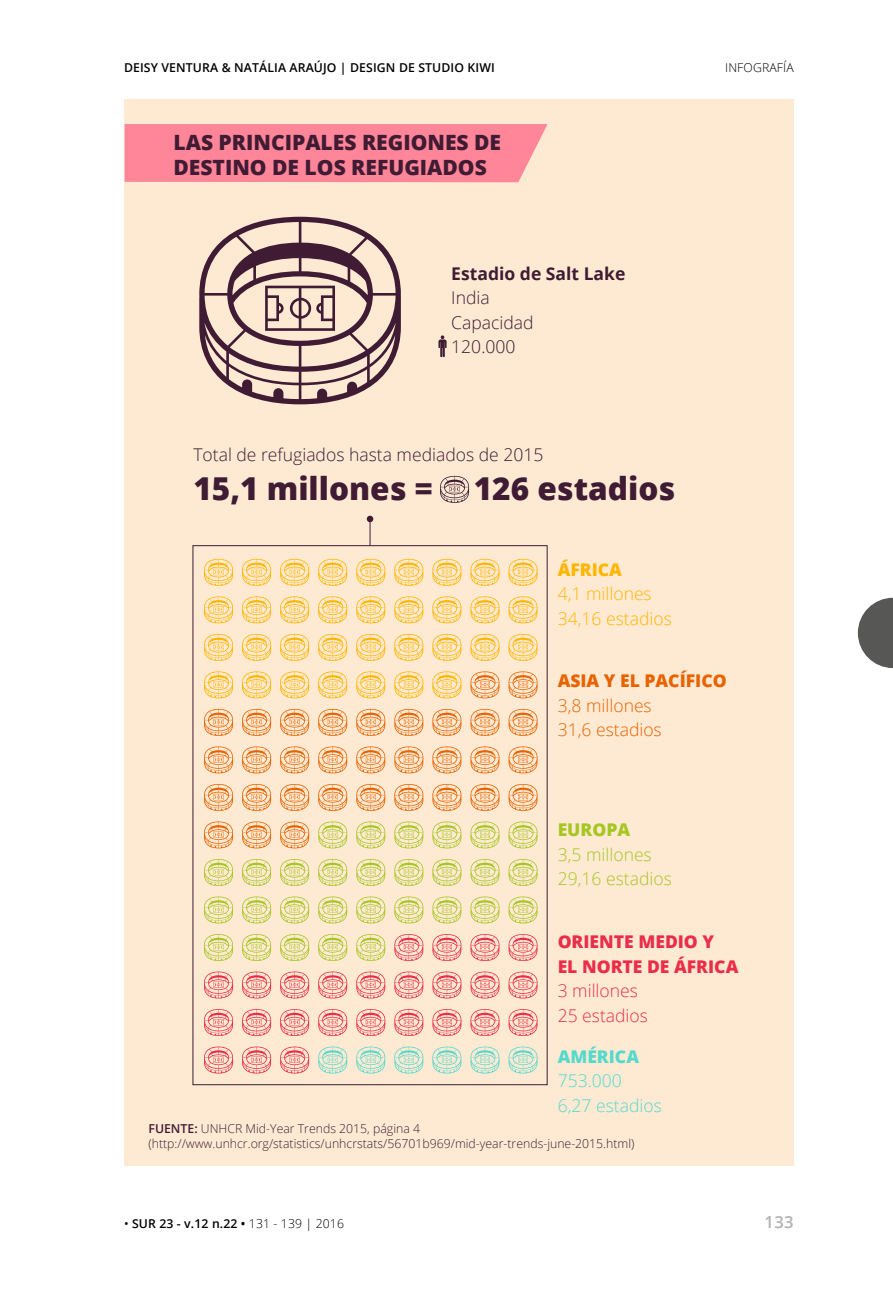
<style>
.page{position:relative;width:893px;height:1290px;background:#fff}
.page>*{position:absolute;margin:0;border:0;box-sizing:border-box;transform-origin:0 0}
.t1{font:800 31.5px "Open Sans";color:#401b34}
.t2{font:800 21px/25.2px "Open Sans";color:#401b34}
.t3{font:300 17.5px/24.5px "Open Sans";color:#401b34}
.t4{font:800 17.5px/24.5px "Open Sans";color:#ea2e49}
.t5{font:300 17.5px/24.5px "Open Sans";color:#e86300}
.t6{font:300 17.5px/24.5px "Open Sans";color:#ffb600}
.t7{font:300 17.5px/24.5px "Open Sans";color:#a6c622}
.t8{font:300 17.5px/24.5px "Open Sans";color:#56d9cd}
.t9{font:600 16.62px "Open Sans";color:#b3b2b2}
.t10{font:300 12.25px/14.7px "Open Sans";color:#401b34}
.t11{font:600 12.25px "Open Sans";letter-spacing:.01em;color:#000}
.t12{font:300 12.25px "Open Sans";letter-spacing:.01em;color:#000}
.s1{font-weight:700}
.s2{font-weight:800}
.s3{font-weight:300}
.s4{font-weight:600}
.s5{font-weight:400}
</style>
<div class="page">
<div style="left:125px;top:99px;width:669px;height:1067px;background:#feead3"></div>
<svg style="left:199px;top:217px;width:202px;height:187px"></svg>
<svg style="left:440px;top:476px;width:29px;height:27px"></svg>
<svg style="left:204px;top:559px;width:29px;height:27px"></svg>
<svg style="left:242px;top:559px;width:29px;height:27px"></svg>
<svg style="left:280px;top:559px;width:29px;height:27px"></svg>
<svg style="left:318px;top:559px;width:29px;height:27px"></svg>
<svg style="left:356px;top:559px;width:29px;height:27px"></svg>
<svg style="left:394px;top:559px;width:29px;height:27px"></svg>
<svg style="left:432px;top:559px;width:29px;height:27px"></svg>
<svg style="left:470px;top:559px;width:29px;height:27px"></svg>
<svg style="left:509px;top:559px;width:29px;height:27px"></svg>
<svg style="left:204px;top:596px;width:29px;height:27px"></svg>
<svg style="left:242px;top:596px;width:29px;height:27px"></svg>
<svg style="left:280px;top:596px;width:29px;height:27px"></svg>
<svg style="left:318px;top:596px;width:29px;height:27px"></svg>
<svg style="left:356px;top:596px;width:29px;height:27px"></svg>
<svg style="left:394px;top:596px;width:29px;height:27px"></svg>
<svg style="left:432px;top:596px;width:29px;height:27px"></svg>
<svg style="left:470px;top:596px;width:29px;height:27px"></svg>
<svg style="left:509px;top:596px;width:29px;height:27px"></svg>
<svg style="left:204px;top:634px;width:29px;height:27px"></svg>
<svg style="left:242px;top:634px;width:29px;height:27px"></svg>
<svg style="left:280px;top:634px;width:29px;height:27px"></svg>
<svg style="left:318px;top:634px;width:29px;height:27px"></svg>
<svg style="left:356px;top:634px;width:29px;height:27px"></svg>
<svg style="left:394px;top:634px;width:29px;height:27px"></svg>
<svg style="left:432px;top:634px;width:29px;height:27px"></svg>
<svg style="left:470px;top:634px;width:29px;height:27px"></svg>
<svg style="left:509px;top:634px;width:29px;height:27px"></svg>
<svg style="left:204px;top:671px;width:29px;height:27px"></svg>
<svg style="left:242px;top:671px;width:29px;height:27px"></svg>
<svg style="left:280px;top:671px;width:29px;height:27px"></svg>
<svg style="left:318px;top:671px;width:29px;height:27px"></svg>
<svg style="left:356px;top:671px;width:29px;height:27px"></svg>
<svg style="left:394px;top:671px;width:29px;height:27px"></svg>
<svg style="left:432px;top:671px;width:29px;height:27px"></svg>
<svg style="left:470px;top:671px;width:29px;height:27px"></svg>
<svg style="left:509px;top:671px;width:29px;height:27px"></svg>
<svg style="left:204px;top:709px;width:29px;height:27px"></svg>
<svg style="left:242px;top:709px;width:29px;height:27px"></svg>
<svg style="left:280px;top:709px;width:29px;height:27px"></svg>
<svg style="left:318px;top:709px;width:29px;height:27px"></svg>
<svg style="left:356px;top:709px;width:29px;height:27px"></svg>
<svg style="left:394px;top:709px;width:29px;height:27px"></svg>
<svg style="left:432px;top:709px;width:29px;height:27px"></svg>
<svg style="left:470px;top:709px;width:29px;height:27px"></svg>
<svg style="left:509px;top:709px;width:29px;height:27px"></svg>
<svg style="left:204px;top:746px;width:29px;height:27px"></svg>
<svg style="left:242px;top:746px;width:29px;height:27px"></svg>
<svg style="left:280px;top:746px;width:29px;height:27px"></svg>
<svg style="left:318px;top:746px;width:29px;height:27px"></svg>
<svg style="left:356px;top:746px;width:29px;height:27px"></svg>
<svg style="left:394px;top:746px;width:29px;height:27px"></svg>
<svg style="left:432px;top:746px;width:29px;height:27px"></svg>
<svg style="left:470px;top:746px;width:29px;height:27px"></svg>
<svg style="left:509px;top:746px;width:29px;height:27px"></svg>
<svg style="left:204px;top:784px;width:29px;height:27px"></svg>
<svg style="left:242px;top:784px;width:29px;height:27px"></svg>
<svg style="left:280px;top:784px;width:29px;height:27px"></svg>
<svg style="left:318px;top:784px;width:29px;height:27px"></svg>
<svg style="left:356px;top:784px;width:29px;height:27px"></svg>
<svg style="left:394px;top:784px;width:29px;height:27px"></svg>
<svg style="left:432px;top:784px;width:29px;height:27px"></svg>
<svg style="left:470px;top:784px;width:29px;height:27px"></svg>
<svg style="left:509px;top:784px;width:29px;height:27px"></svg>
<svg style="left:204px;top:821px;width:29px;height:27px"></svg>
<svg style="left:242px;top:821px;width:29px;height:27px"></svg>
<svg style="left:280px;top:821px;width:29px;height:27px"></svg>
<svg style="left:318px;top:821px;width:29px;height:27px"></svg>
<svg style="left:356px;top:821px;width:29px;height:27px"></svg>
<svg style="left:394px;top:821px;width:29px;height:27px"></svg>
<svg style="left:432px;top:821px;width:29px;height:27px"></svg>
<svg style="left:470px;top:821px;width:29px;height:27px"></svg>
<svg style="left:509px;top:821px;width:29px;height:27px"></svg>
<svg style="left:204px;top:859px;width:29px;height:27px"></svg>
<svg style="left:242px;top:859px;width:29px;height:27px"></svg>
<svg style="left:280px;top:859px;width:29px;height:27px"></svg>
<svg style="left:318px;top:859px;width:29px;height:27px"></svg>
<svg style="left:356px;top:859px;width:29px;height:27px"></svg>
<svg style="left:394px;top:859px;width:29px;height:27px"></svg>
<svg style="left:432px;top:859px;width:29px;height:27px"></svg>
<svg style="left:470px;top:859px;width:29px;height:27px"></svg>
<svg style="left:509px;top:859px;width:29px;height:27px"></svg>
<svg style="left:204px;top:896px;width:29px;height:27px"></svg>
<svg style="left:242px;top:896px;width:29px;height:27px"></svg>
<svg style="left:280px;top:896px;width:29px;height:27px"></svg>
<svg style="left:318px;top:896px;width:29px;height:27px"></svg>
<svg style="left:356px;top:896px;width:29px;height:27px"></svg>
<svg style="left:394px;top:896px;width:29px;height:27px"></svg>
<svg style="left:432px;top:896px;width:29px;height:27px"></svg>
<svg style="left:470px;top:896px;width:29px;height:27px"></svg>
<svg style="left:509px;top:896px;width:29px;height:27px"></svg>
<svg style="left:204px;top:934px;width:29px;height:27px"></svg>
<svg style="left:242px;top:934px;width:29px;height:27px"></svg>
<svg style="left:280px;top:934px;width:29px;height:27px"></svg>
<svg style="left:318px;top:934px;width:29px;height:27px"></svg>
<svg style="left:356px;top:934px;width:29px;height:27px"></svg>
<svg style="left:394px;top:934px;width:29px;height:27px"></svg>
<svg style="left:432px;top:934px;width:29px;height:27px"></svg>
<svg style="left:470px;top:934px;width:29px;height:27px"></svg>
<svg style="left:509px;top:934px;width:29px;height:27px"></svg>
<svg style="left:204px;top:971px;width:29px;height:27px"></svg>
<svg style="left:242px;top:971px;width:29px;height:27px"></svg>
<svg style="left:280px;top:971px;width:29px;height:27px"></svg>
<svg style="left:318px;top:971px;width:29px;height:27px"></svg>
<svg style="left:356px;top:971px;width:29px;height:27px"></svg>
<svg style="left:394px;top:971px;width:29px;height:27px"></svg>
<svg style="left:432px;top:971px;width:29px;height:27px"></svg>
<svg style="left:470px;top:971px;width:29px;height:27px"></svg>
<svg style="left:509px;top:971px;width:29px;height:27px"></svg>
<svg style="left:204px;top:1009px;width:29px;height:27px"></svg>
<svg style="left:242px;top:1009px;width:29px;height:27px"></svg>
<svg style="left:280px;top:1009px;width:29px;height:27px"></svg>
<svg style="left:318px;top:1009px;width:29px;height:27px"></svg>
<svg style="left:356px;top:1009px;width:29px;height:27px"></svg>
<svg style="left:394px;top:1009px;width:29px;height:27px"></svg>
<svg style="left:432px;top:1009px;width:29px;height:27px"></svg>
<svg style="left:470px;top:1009px;width:29px;height:27px"></svg>
<svg style="left:509px;top:1009px;width:29px;height:27px"></svg>
<svg style="left:204px;top:1046px;width:29px;height:27px"></svg>
<svg style="left:242px;top:1046px;width:29px;height:27px"></svg>
<svg style="left:280px;top:1046px;width:29px;height:27px"></svg>
<svg style="left:318px;top:1046px;width:29px;height:27px"></svg>
<svg style="left:356px;top:1046px;width:29px;height:27px"></svg>
<svg style="left:394px;top:1046px;width:29px;height:27px"></svg>
<svg style="left:432px;top:1046px;width:29px;height:27px"></svg>
<svg style="left:470px;top:1046px;width:29px;height:27px"></svg>
<svg style="left:509px;top:1046px;width:29px;height:27px"></svg>
<svg style="left:438px;top:335px;width:9px;height:22px"></svg>
<svg style="left:367px;top:516px;width:6px;height:30px"></svg>
<div style="left:125px;top:124px;width:423px;height:58px;background:#ff8598"></div>
<svg style="left:858px;top:598px;width:35px;height:70px"></svg>
<p class="t11" style="left:124px;top:59px;width:372px">DEISY VENTURA &amp; NATÁLIA ARAÚJO | DESIGN DE STUDIO KIWI</p>
<p class="t12" style="left:725px;top:59px;width:70px">INFOGRAFÍA</p>
<p class="t2" style="left:173px;top:128px;width:329px">LAS PRINCIPALES REGIONES DE<br>DESTINO DE LOS REFUGIADOS</p>
<p class="t3" style="left:451px;top:261px;width:176px"><span class="s1">Estadio de Salt Lake<br></span>India<br>Capacidad<br>120.000</p>
<p class="t3" style="left:193px;top:442px;width:352px">Total de refugiados hasta mediados de 2015</p>
<p class="t1" style="left:193px;top:465px;width:241px">15,1 millones =</p>
<p class="t1" style="left:474px;top:465px;width:203px">126 estadios</p>
<p class="t6" style="left:558px;top:556px;width:116px"><span class="s2">ÁFRICA<br></span>4,1 millones<br>34,16 estadios</p>
<p class="t5" style="left:558px;top:668px;width:171px"><span class="s2">ASIA Y EL PACÍFICO<br></span>3,8 millones<br>31,6 estadios</p>
<p class="t7" style="left:558px;top:817px;width:116px"><span class="s2">EUROPA<br></span>3,5 millones<br>29,16 estadios</p>
<p class="t4" style="left:558px;top:928px;width:182px">ORIENTE MEDIO Y<br>EL NORTE DE ÁFRICA<br><span class="s3">3 millones<br>25 estadios</span></p>
<p class="t8" style="left:558px;top:1043px;width:106px"><span class="s2">AMÉRICA<br></span>753.000<br>6,27 estadios</p>
<p class="t10" style="left:148px;top:1121px;width:488px"><span class="s4">FUENTE:</span> UNHCR Mid-Year Trends 2015, página 4 (http://www.unhcr.org/statistics/unhcrstats/56701b969/mid-year-trends-june-2015.html)</p>
<p class="t11" style="left:124px;top:1215px;width:222px"><span class="s5">•</span> SUR 23 - v.12 n.22 • <span class="s3">131 - 139 | 2016</span></p>
<h3 class="t9" style="left:765px;top:1210px;width:31px">133</h3>
</div>
